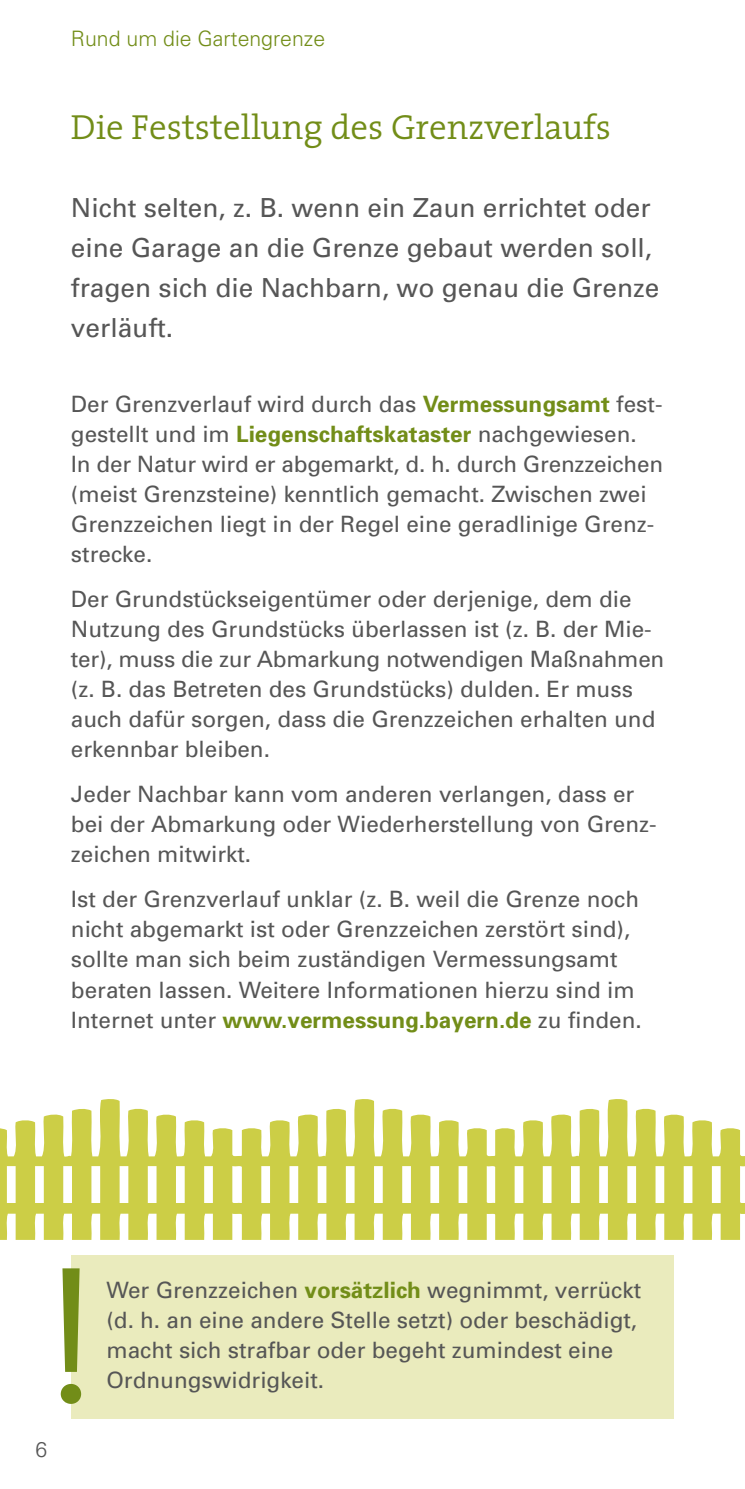
<style>
.page{position:relative;width:745px;height:1489px;background:#fff}
.page>*{position:absolute;margin:0;border:0;box-sizing:border-box;transform-origin:0 0}
.t1{font:300 35px "The Serif";color:#728d18}
.P-Einleitung{font:26.25px/40px "Univers";color:#565656}
.P-Copy{font:22.5px/30px "Univers";color:#565656}
.t2{font:300 21.25px "Univers";color:#728d18}
.t3{font:300 21.25px "Univers";color:#565656}
.s1{font-weight:700;color:#728d18}
</style>
<div class="page">
<div style="left:71px;top:1254px;width:602px;height:163px;background:#eaebbd"></div>
<svg style="left:0;top:1099px;width:744px;height:140px"></svg>
<svg style="left:61px;top:1268px;width:20px;height:135px"></svg>
<p class="t2" style="left:71px;top:25px;width:255px">Rund um die Gartengrenze</p>
<h2 class="t1" style="left:71px;top:98px;width:541px">Die Feststellung des Grenzverlaufs</h2>
<p class="P-Einleitung" style="left:71px;top:187px;width:589px">Nicht selten, z. B. wenn ein Zaun errichtet oder eine Garage an die Grenze gebaut werden soll, fragen sich die Nachbarn, wo genau die Grenze verläuft.</p>
<p class="P-Copy" style="left:71px;top:389px;width:593px">Der Grenzverlauf wird durch das <span class="s1">Vermessungsamt</span> fest&shy;gestellt und im <span class="s1">Liegenschaftskataster</span> nachgewiesen.<br>In der Natur wird er abgemarkt, d. h. durch Grenzzeichen (meist Grenzsteine) kenntlich gemacht. Zwischen zwei Grenzzeichen liegt in der Regel eine geradlinige Grenz&shy;strecke.</p>
<p class="P-Copy" style="left:71px;top:584px;width:594px">Der Grundstückseigentümer oder derjenige, dem die Nutzung des Grundstücks überlassen ist (z. B. der Mie&shy;ter), muss die zur Abmarkung notwendigen Maßnahmen (z. B. das Betreten des Grundstücks) dulden. Er muss auch dafür sorgen, dass die Grenzzeichen erhalten und erkennbar bleiben.</p>
<p class="P-Copy" style="left:71px;top:779px;width:587px">Jeder Nachbar kann vom anderen verlangen, dass er bei der Abmarkung oder Wiederherstellung von Grenz&shy;zeichen mitwirkt.</p>
<p class="P-Copy" style="left:71px;top:884px;width:572px">Ist der Grenzverlauf unklar (z. B. weil die Grenze noch nicht abgemarkt ist oder Grenzzeichen zerstört sind), sollte man sich beim zuständigen Vermessungsamt beraten lassen. Weitere Informationen hierzu sind im Internet unter <span class="s1">www.vermessung.bayern.de</span> zu finden.</p>
<p class="t3" style="left:35px;top:1435px;width:13px">6</p>
<p class="P-Copy" style="left:106px;top:1274px;width:536px">Wer Grenzzeichen <span class="s1">vorsätzlich</span> wegnimmt, verrückt (d. h. an eine andere Stelle setzt) oder beschädigt, macht sich strafbar oder begeht zumindest eine Ordnungswidrigkeit.</p>
</div>
